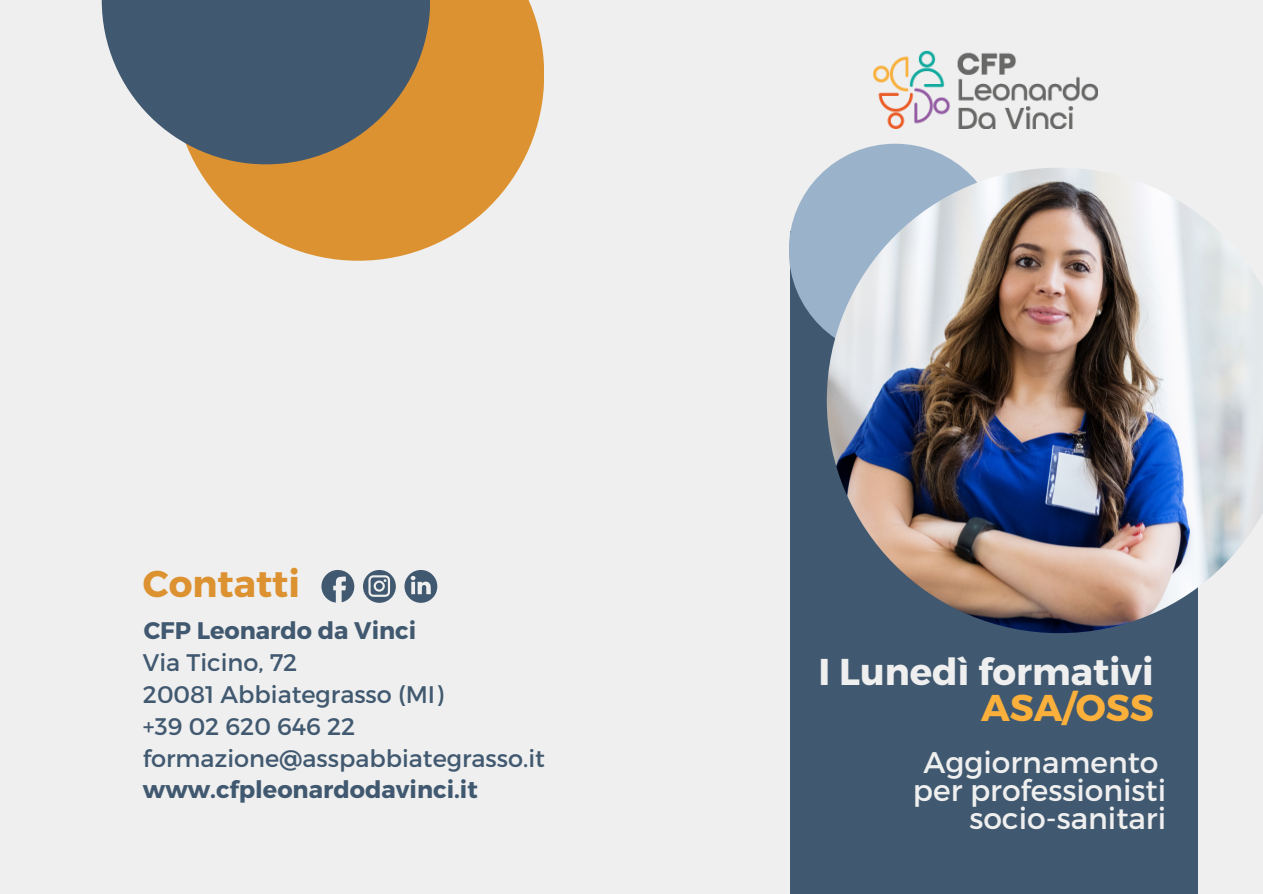
<style>
.page{position:relative;width:1263px;height:894px;background:#fff}
.page>*{position:absolute;margin:0;border:0;box-sizing:border-box;transform-origin:0 0}
.t1{font:700 37.2px/36px "Montserrat";color:#efefef;text-align:right}
.t2{font:700 37.2px "Montserrat";color:#dd9231}
.t3{font:29.85px/28px "Montserrat";color:#efefef;text-align:right}
.t4{font:24px "Montserrat";color:#415970}
.t5{font:700 24px "Montserrat";color:#415970}
.s1{color:#fab03b}
</style>
<div class="page">
<div style="left:0;top:0;width:1263px;height:893px;background:#efefef"></div>
<svg style="left:195px;top:0;width:349px;height:261px;fill:#dd9231"></svg>
<div style="left:791px;top:231px;width:407px;height:662px;background:#415970"></div>
<svg style="left:102px;top:0;width:328px;height:164px;background:#636e75"></svg>
<div style="left:789px;top:144px;width:213px;height:213px;background:#9ab3cb;border-radius:50%"></div>
<img style="left:827px;top:168px;width:436px;height:465px">
<img style="left:874px;top:51px;width:223px;height:77px">
<svg style="left:404px;top:570px;width:33px;height:32px"></svg>
<svg style="left:321px;top:570px;width:34px;height:32px"></svg>
<svg style="left:363px;top:570px;width:33px;height:32px"></svg>
<div style="left:376px;top:582px;width:7px;height:7px;background:#415970;border-radius:50%"></div>
<p class="t2" style="left:143px;top:559px;width:159px">Contatti</p>
<p class="t5" style="left:144px;top:614px;width:274px">CFP Leonardo da Vinci</p>
<p class="t4" style="left:143px;top:647px;width:156px">Via Ticino, 72</p>
<p class="t4" style="left:143px;top:678px;width:302px">20081 Abbiategrasso (MI)</p>
<p class="t4" style="left:143px;top:710px;width:214px">+39 02 620 646 22</p>
<p class="t4" style="left:143px;top:742px;width:403px">formazione@asspabbiategrasso.it</p>
<p class="t5" style="left:143px;top:773px;width:336px">www.cfpleonardodavinci.it</p>
<p class="t1" style="left:819px;top:651px;width:336px">I Lunedì formativi<br><span class="s1">ASA/OSS</span></p>
<p class="t3" style="left:923px;top:746px;width:237px">Aggiornamento</p>
<p class="t3" style="left:913px;top:774px;width:255px">per professionisti socio-sanitari</p>
</div>
